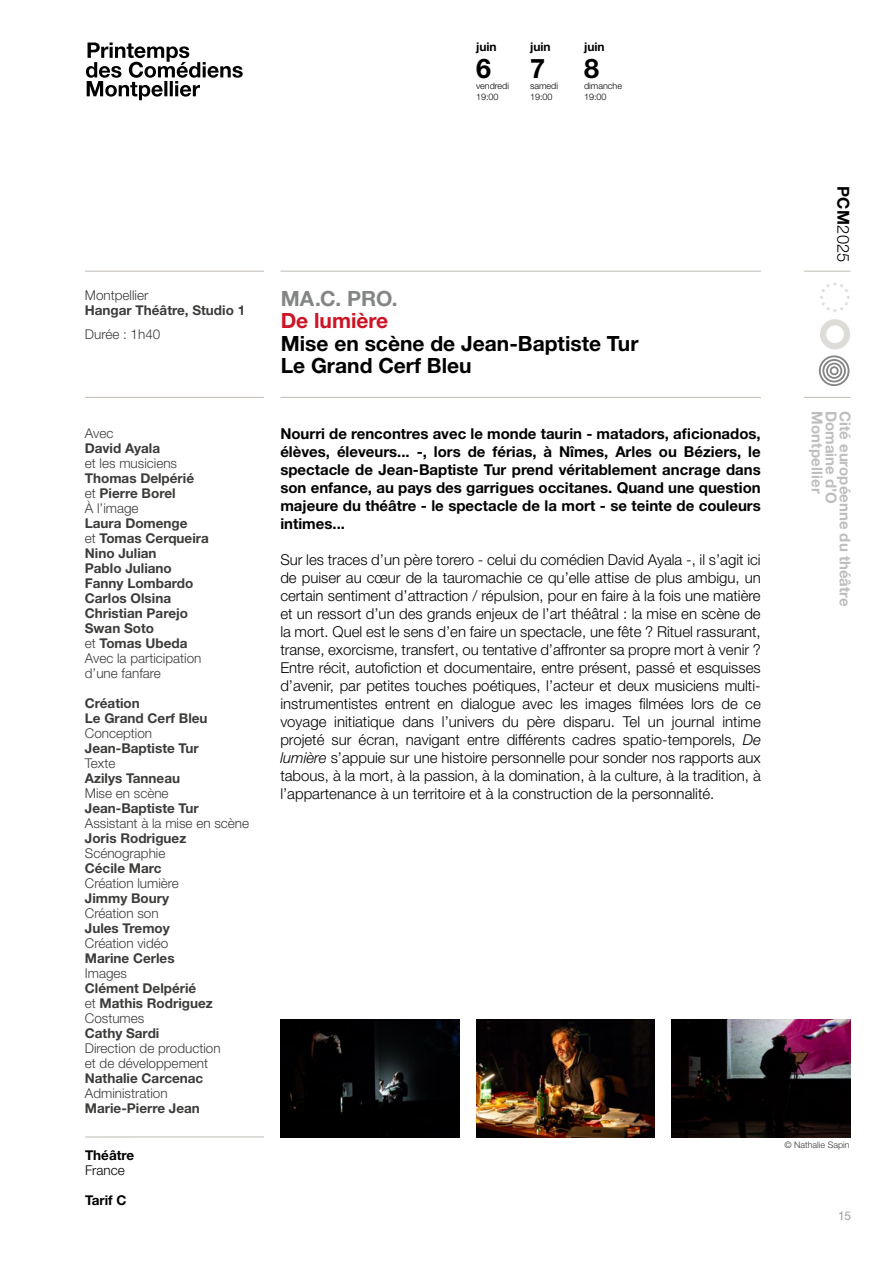
<style>
.page{position:relative;width:893px;height:1263px;background:#fff}
.page>*{position:absolute;margin:0;border:0;box-sizing:border-box;transform-origin:0 0}
.t1{font:700 27px "Helvetica Neue LT Std";color:#000}
.t2{font:700 21px/22.5px "Helvetica Neue LT Std";color:#000}
.t3{font:700 21px "Helvetica Neue LT Std";color:#848686}
.t4{font:700 21px "Helvetica Neue LT Std";color:#cd1424}
.t5{font:300 16.5px "Helvetica Neue LT Std";color:#000}
.t6{font:300 15px/18px "Helvetica Neue LT Std";color:#020203;text-align:justify}
.t7{font:700 15px/18px "Helvetica Neue LT Std";color:#020203;text-align:justify}
.t8{font:700 15px/27.8px "Helvetica Neue LT Std";color:#bebebe}
.t9{font:700 13.5px/15px "Helvetica Neue LT Std";color:#3c3c3b}
.t10{font:300 13.5px/15px "Helvetica Neue LT Std";color:#3c3c3b}
.t11{font:700 13.5px "Helvetica Neue LT Std";color:#000}
.t12{font:300 13.5px "Helvetica Neue LT Std";color:#000}
.t13{font:700 12px "Helvetica Neue LT Std";color:#000}
.t14{font:12px "Helvetica Neue LT Std";color:#9d9d9c}
.t15{font:300 9px "Helvetica Neue LT Std";color:#000}
.t16{font:300 9px "Helvetica Neue LT Std";color:#3c3c3b}
.s1{font-weight:300}
.s2{font-style:italic}
.s3{font-weight:700}
.s4{color:#c0bcb4}
</style>
<div class="page">
<hr style="left:281px;top:271px;width:480px;height:1px;background:#c0bcb4">
<hr style="left:281px;top:397px;width:480px;height:1px;background:#c0bcb4">
<hr style="left:804px;top:271px;width:46px;height:1px;background:#c0bcb4">
<div style="left:820px;top:319px;width:30px;height:30px;border:6px solid #c0bcb4;border-radius:50%"></div>
<svg style="left:820px;top:282px;width:30px;height:30px"></svg>
<svg style="left:819px;top:355px;width:30px;height:31px"></svg>
<hr style="left:804px;top:397px;width:46px;height:1px;background:#c0bcb4">
<svg style="left:86px;top:43px;width:157px;height:57px"></svg>
<hr style="left:85px;top:271px;width:179px;height:1px;background:#c1bcb4">
<hr style="left:85px;top:397px;width:179px;height:1px;background:#c1bcb4">
<hr style="left:85px;top:1137px;width:179px;height:1px;background:#c0bcb4">
<img style="left:671px;top:1019px;width:179px;height:118px">
<img style="left:281px;top:1019px;width:178px;height:118px">
<img style="left:476px;top:1019px;width:179px;height:118px">
<p class="t13" style="left:476px;top:39px;width:22px">juin</p>
<p class="t13" style="left:530px;top:39px;width:22px">juin</p>
<p class="t13" style="left:584px;top:39px;width:22px">juin</p>
<h1 class="t1" style="left:476px;top:52px;width:17px">6</h1>
<h1 class="t1" style="left:530px;top:52px;width:17px">7</h1>
<h1 class="t1" style="left:584px;top:52px;width:17px">8</h1>
<p class="t15" style="left:476px;top:80px;width:35px">vendredi</p>
<p class="t15" style="left:530px;top:80px;width:29px">samedi</p>
<p class="t15" style="left:584px;top:80px;width:40px">dimanche</p>
<p class="t15" style="left:476px;top:91px;width:24px">19:00</p>
<p class="t15" style="left:530px;top:91px;width:24px">19:00</p>
<p class="t15" style="left:584px;top:91px;width:24px">19:00</p>
<p class="t10" style="left:85px;top:288px;width:65px">Montpellier</p>
<p class="t9" style="left:85px;top:303px;width:162px">Hangar Théâtre, Studio 1</p>
<p class="t10" style="left:85px;top:326px;width:77px">Durée : 1h40</p>
<p class="t10" style="left:85px;top:425px;width:30px">Avec</p>
<p class="t9" style="left:85px;top:440px;width:77px">David Ayala</p>
<p class="t10" style="left:85px;top:455px;width:94px">et les musiciens</p>
<p class="t9" style="left:85px;top:470px;width:111px">Thomas Delpérié <span class="s1">et</span> Pierre Borel<br><span class="s1">À l’image</span></p>
<p class="t9" style="left:85px;top:515px;width:125px">Laura Domenge<br><span class="s1">et</span> Tomas Cerqueira<br>Nino Julian<br>Pablo Juliano<br>Fanny Lombardo<br>Carlos Olsina<br>Christian Parejo<br>Swan Soto<br><span class="s1">et</span> Tomas Ubeda<br><span class="s1">Avec la participation d’une fanfare</span></p>
<p class="t9" style="left:85px;top:695px;width:124px">Création<br>Le Grand Cerf Bleu</p>
<p class="t10" style="left:85px;top:725px;width:69px">Conception</p>
<p class="t9" style="left:85px;top:740px;width:116px">Jean-Baptiste Tur</p>
<p class="t10" style="left:85px;top:755px;width:32px">Texte</p>
<p class="t9" style="left:85px;top:770px;width:97px">Azilys Tanneau</p>
<p class="t10" style="left:85px;top:785px;width:85px">Mise en scène</p>
<p class="t9" style="left:85px;top:800px;width:116px">Jean-Baptiste Tur</p>
<p class="t10" style="left:85px;top:815px;width:166px">Assistant à la mise en scène</p>
<p class="t9" style="left:85px;top:830px;width:103px">Joris Rodriguez</p>
<p class="t10" style="left:85px;top:845px;width:82px">Scénographie</p>
<p class="t9" style="left:85px;top:860px;width:78px">Cécile Marc</p>
<p class="t10" style="left:85px;top:875px;width:96px">Création lumière</p>
<p class="t9" style="left:85px;top:890px;width:86px">Jimmy Boury</p>
<p class="t10" style="left:85px;top:905px;width:75px">Création son</p>
<p class="t9" style="left:85px;top:920px;width:86px">Jules Tremoy</p>
<p class="t10" style="left:85px;top:935px;width:85px">Création vidéo</p>
<p class="t9" style="left:85px;top:950px;width:91px">Marine Cerles</p>
<p class="t10" style="left:85px;top:965px;width:44px">Images</p>
<p class="t9" style="left:85px;top:980px;width:129px">Clément Delpérié<br><span class="s1">et</span> Mathis Rodriguez<br><span class="s1">Costumes</span></p>
<p class="t9" style="left:85px;top:1025px;width:76px">Cathy Sardi</p>
<p class="t10" style="left:85px;top:1040px;width:137px">Direction de production et de développement</p>
<p class="t9" style="left:85px;top:1070px;width:120px">Nathalie Carcenac</p>
<p class="t10" style="left:85px;top:1085px;width:84px">Administration</p>
<p class="t9" style="left:85px;top:1100px;width:116px">Marie-Pierre Jean</p>
<p class="t11" style="left:85px;top:1147px;width:51px">Théâtre</p>
<p class="t12" style="left:85px;top:1162px;width:41px">France</p>
<p class="t11" style="left:85px;top:1192px;width:43px">Tarif C</p>
<h2 class="t3" style="left:281px;top:285px;width:119px">MA.C. PRO.</h2>
<h2 class="t4" style="left:281px;top:308px;width:109px">De lumière</h2>
<h2 class="t2" style="left:281px;top:331px;width:359px">Mise en scène de Jean-Baptiste Tur<br>Le Grand Cerf Bleu</h2>
<p class="t7" style="left:280px;top:424px;width:482px">Nourri de rencontres avec le monde taurin - matadors, aficionados, élèves, éleveurs... -, lors de férias, à Nîmes, Arles ou Béziers, le spectacle de Jean-Baptiste Tur prend véritablement ancrage dans son enfance, au pays des garrigues occitanes. Quand une question majeure du théâtre - le spectacle de la mort - se teinte de couleurs intimes...</p>
<p class="t6" style="left:280px;top:550px;width:482px">Sur les traces d’un père torero - celui du comédien David Ayala -, il s’agit ici de puiser au cœur de la tauromachie ce qu’elle attise de plus ambigu, un certain sentiment d’attraction / répulsion, pour en faire à la fois une matière et un ressort d’un des grands enjeux de l’art théâtral : la mise en scène de la mort. Quel est le sens d’en faire un spectacle, une fête ? Rituel rassurant, transe, exorcisme, transfert, ou tentative d’affronter sa propre mort à venir ?<br>Entre récit, autofiction et documentaire, entre présent, passé et esquisses d’avenir, par petites touches poétiques, l’acteur et deux musiciens multi&shy;instrumentistes entrent en dialogue avec les images filmées lors de ce voyage initiatique dans l’univers du père disparu. Tel un journal intime projeté sur écran, navigant entre différents cadres spatio-temporels, <span class="s2">De lumière</span> s’appuie sur une histoire personnelle pour sonder nos rapports aux tabous, à la mort, à la passion, à la domination, à la culture, à la tradition, à l’appartenance à un territoire et à la construction de la personnalité.</p>
<p class="t5" style="left:853px;top:186px;width:79px;rotate:90deg"><span class="s3">PCM</span>2025</p>
<p class="t8" style="left:859px;top:411px;width:197px;rotate:90deg">Cité européenne du théâtre<br>Montpellier</p>
<p class="t8" style="left:845px;top:411px;width:94px;rotate:90deg">Domaine d<span class="s4">’</span>O</p>
<p class="t16" style="left:784px;top:1140px;width:67px">© Nathalie Sapin</p>
<p class="t14" style="left:838px;top:1208px;width:14px">15</p>
</div>
